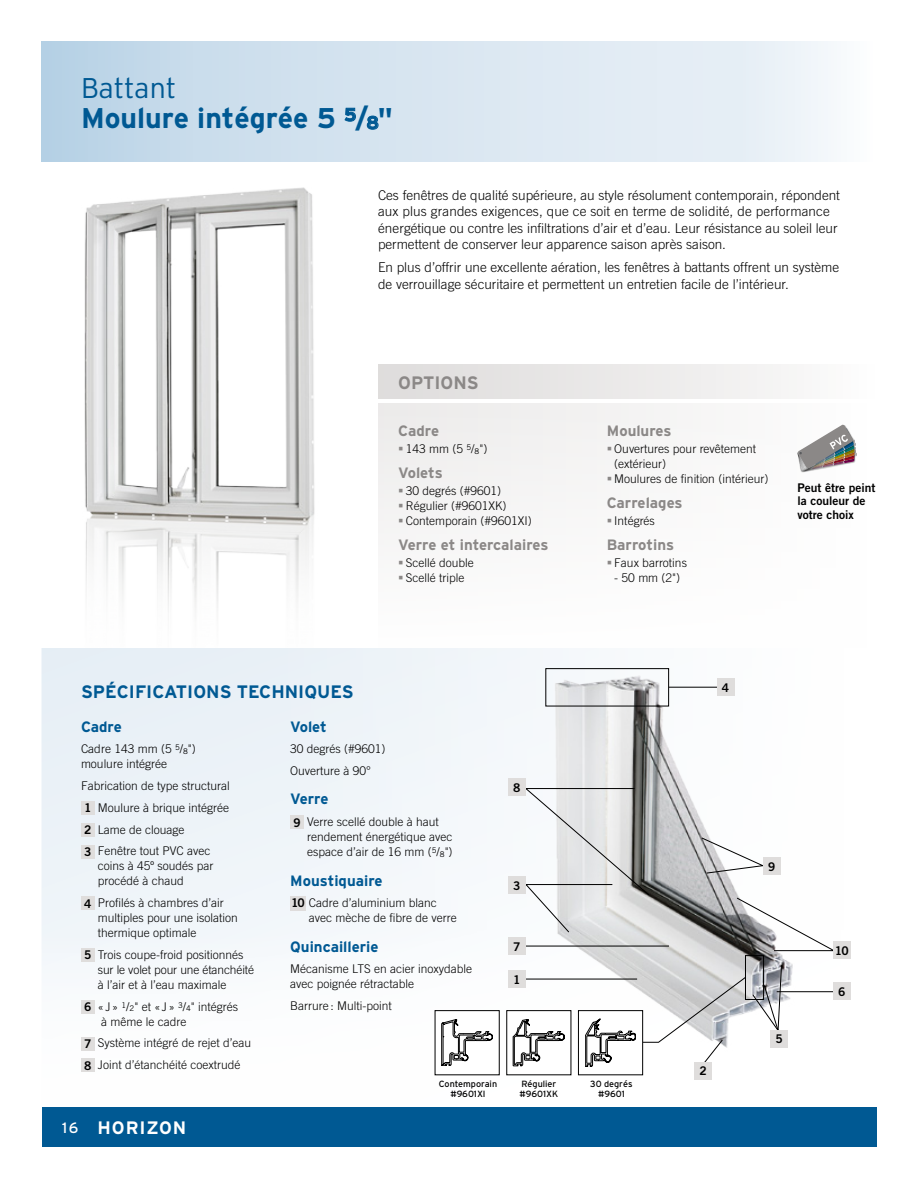
<style>
.page{position:relative;width:918px;height:1188px;background:#fff}
.page>*{position:absolute;margin:0;border:0;box-sizing:border-box;transform-origin:0 0}
.Titre_-_Fiche_Produi{font:700 28.5px/30px "Interstate";color:#005993}
.t1{font:700 18px "Interstate";color:#005993}
.t2{font:700 18px "Interstate";letter-spacing:.05em;color:#fff}
.Titre__Options{font:700 18px "Interstate";color:#8b8887}
.Items__Options{font:700 15px "Interstate";color:#8b8887}
.Items__Spéc__tech{font:700 15px "Interstate";color:#005993}
.Texte_Courant{font:300 13.5px/16.5px "Trade Gothic";color:#000}
.Texte__Spéc__tech{font:300 12px/15px "Trade Gothic";color:#000}
.Texte__Spéc__tech-2{font:12px/13.5px "Trade Gothic Bold Two";color:#000}
.t3{font:9px/10.5px "Interstate";color:#000;text-align:center}
.s1{font-weight:300}
.s2{font-size:18.3px}
.s3{font-weight:400;font-size:7.8px}
.s4{font-weight:400}
.s5{font-weight:400;font-size:15px}
.s6{font-family:"Trade Gothic Bold Two";font-weight:400}
</style>
<div class="page">
<div style="left:42px;top:648px;width:834px;height:500px;background:#f5f8fb"></div>
<div style="left:42px;top:42px;width:834px;height:120px;background:linear-gradient(to right,#bcd4e7,#f5f8fb)"></div>
<div style="left:42px;top:1107px;width:834px;height:39px;background:#005993"></div>
<div style="left:378px;top:403px;width:498px;height:245px;background:#fafaf9"></div>
<div style="left:378px;top:365px;width:498px;height:34px;background:linear-gradient(to right,#dddbda,#fbfbfb)"></div>
<div style="left:81px;top:801px;width:13px;height:14px;background:#dfdddc"></div>
<div style="left:81px;top:823px;width:13px;height:14px;background:#dfdddc"></div>
<div style="left:81px;top:845px;width:13px;height:13px;background:#dfdddc"></div>
<div style="left:81px;top:897px;width:13px;height:13px;background:#dfdddc"></div>
<div style="left:81px;top:948px;width:13px;height:14px;background:#dfdddc"></div>
<div style="left:81px;top:1000px;width:13px;height:14px;background:#dfdddc"></div>
<div style="left:81px;top:1037px;width:13px;height:13px;background:#dfdddc"></div>
<div style="left:81px;top:1059px;width:13px;height:13px;background:#dfdddc"></div>
<div style="left:290px;top:816px;width:14px;height:13px;background:#dfdddc"></div>
<div style="left:290px;top:896px;width:16px;height:14px;background:#dfdddc"></div>
<svg style="left:345px;top:108px;width:11px;height:14px"></svg>
<svg style="left:367px;top:116px;width:11px;height:14px"></svg>
<img style="left:84px;top:187px;width:231px;height:423px">
<img style="left:536px;top:668px;width:266px;height:398px">
<svg style="left:736px;top:897px;width:101px;height:54px"></svg>
<hr style="left:669px;top:687px;width:49px;height:1px;background:#000">
<svg style="left:701px;top:837px;width:65px;height:37px"></svg>
<svg style="left:526px;top:788px;width:124px;height:145px"></svg>
<hr style="left:523px;top:946px;width:146px;height:1px;background:#000">
<div style="left:508px;top:876px;width:18px;height:18px;background:#dfdddc"></div>
<div style="left:717px;top:679px;width:17px;height:17px;background:#dfdddc"></div>
<div style="left:508px;top:938px;width:18px;height:17px;background:#dfdddc"></div>
<div style="left:763px;top:857px;width:18px;height:17px;background:#dfdddc"></div>
<div style="left:545px;top:668px;width:124px;height:38px;border:1px solid #000"></div>
<hr style="left:524px;top:979px;width:113px;height:1px;background:#000">
<div style="left:508px;top:971px;width:18px;height:17px;background:#dfdddc"></div>
<div style="left:833px;top:942px;width:17px;height:17px;background:#dfdddc"></div>
<div style="left:508px;top:779px;width:18px;height:17px;background:#dfdddc"></div>
<hr style="left:777px;top:991px;width:58px;height:1px;background:#000">
<div style="left:833px;top:982px;width:17px;height:18px;background:#dfdddc"></div>
<svg style="left:752px;top:965px;width:30px;height:68px"></svg>
<div style="left:771px;top:1030px;width:17px;height:17px;background:#dfdddc"></div>
<div style="left:745px;top:955px;width:19px;height:45px;border:1px solid #000"></div>
<div style="left:694px;top:1062px;width:18px;height:17px;background:#dfdddc"></div>
<div style="left:578px;top:1011px;width:65px;height:64px;background:#fff"></div>
<svg style="left:585px;top:976px;width:161px;height:91px"></svg>
<div style="left:578px;top:1010px;width:65px;height:65px;border:1px solid #000"></div>
<div style="left:507px;top:1011px;width:64px;height:64px;background:#fff"></div>
<svg style="left:513px;top:1019px;width:52px;height:47px"></svg>
<div style="left:435px;top:1011px;width:64px;height:64px;background:#fff"></div>
<svg style="left:441px;top:1020px;width:52px;height:46px"></svg>
<svg style="left:798px;top:424px;width:57px;height:47px"></svg>
<svg style="left:399px;top:447px;width:4px;height:4px"></svg>
<p class="Titre_-_Fiche_Produi" style="left:81px;top:73px;width:313px"><span class="s1">Battant<br></span>Moulure intégrée 5 <sup>5</sup>/<span class="s2">8</span>"</p>
<p class="Texte_Courant" style="left:378px;top:186px;width:464px">Ces fenêtres de qualité supérieure, au style résolument contemporain, répondent aux plus grandes exigences, que ce soit en terme de solidité, de performance énergétique ou contre les infiltrations d’air et d’eau. Leur résistance au soleil leur permettent de conserver leur apparence saison après saison.</p>
<p class="Texte_Courant" style="left:378px;top:259px;width:463px">En plus d’offrir une excellente aération, les fenêtres à battants offrent un système de verrouillage sécuritaire et permettent un entretien facile de l’intérieur.</p>
<p class="Titre__Options" style="left:398px;top:373px;width:82px">OPTIONS</p>
<p class="Items__Options" style="left:398px;top:422px;width:42px">Cadre</p>
<p class="Texte__Spéc__tech" style="left:406px;top:441px;width:83px">143 mm (5 <sup>5</sup>/<span class="s3">8</span>")</p>
<p class="Items__Options" style="left:398px;top:464px;width:46px">Volets</p>
<p class="Texte__Spéc__tech" style="left:406px;top:483px;width:97px">30 degrés (#9601)</p>
<p class="Texte__Spéc__tech" style="left:406px;top:498px;width:102px">Régulier (#9601XK)</p>
<p class="Texte__Spéc__tech" style="left:406px;top:513px;width:128px">Contemporain (#9601XI)</p>
<p class="Items__Options" style="left:398px;top:536px;width:152px">Verre et intercalaires</p>
<p class="Texte__Spéc__tech" style="left:406px;top:556px;width:70px">Scellé double</p>
<p class="Texte__Spéc__tech" style="left:406px;top:571px;width:60px">Scellé triple</p>
<p class="Items__Options" style="left:607px;top:422px;width:66px">Moulures</p>
<p class="Texte__Spéc__tech" style="left:614px;top:441px;width:144px">Ouvertures pour revêtement (extérieur)</p>
<p class="Texte__Spéc__tech" style="left:614px;top:471px;width:156px">Moulures de finition (intérieur)</p>
<p class="Items__Options" style="left:607px;top:494px;width:77px">Carrelages</p>
<p class="Texte__Spéc__tech" style="left:614px;top:513px;width:42px">Intégrés</p>
<p class="Items__Options" style="left:607px;top:536px;width:69px">Barrotins</p>
<p class="Texte__Spéc__tech" style="left:614px;top:556px;width:74px">Faux barrotins</p>
<p class="Texte__Spéc__tech" style="left:614px;top:571px;width:67px">- 50 mm (2")</p>
<p class="Texte__Spéc__tech-2" style="left:797px;top:481px;width:79px">Peut être peint la couleur de votre choix</p>
<h2 class="t1" style="left:81px;top:681px;width:274px">SPÉCIFICATIONS TECHNIQUES</h2>
<p class="Items__Spéc__tech" style="left:81px;top:718px;width:42px">Cadre</p>
<p class="Texte__Spéc__tech" style="left:81px;top:741px;width:116px">Cadre 143 mm (5 <sup>5</sup><span class="s4">/</span><span class="s3">8</span>") moulure intégrée</p>
<p class="Texte__Spéc__tech" style="left:81px;top:778px;width:150px">Fabrication de type structural</p>
<p class="Texte__Spéc__tech-2" style="left:84px;top:801px;width:9px">1</p>
<p class="Texte__Spéc__tech" style="left:98px;top:800px;width:133px">Moulure à brique intégrée</p>
<p class="Texte__Spéc__tech-2" style="left:84px;top:823px;width:9px">2</p>
<p class="Texte__Spéc__tech" style="left:98px;top:822px;width:88px">Lame de clouage</p>
<p class="Texte__Spéc__tech-2" style="left:84px;top:845px;width:9px">3</p>
<p class="Texte__Spéc__tech" style="left:98px;top:843px;width:117px">Fenêtre tout PVC avec coins à 45º soudés par procédé à chaud</p>
<p class="Texte__Spéc__tech-2" style="left:84px;top:896px;width:9px">4</p>
<p class="Texte__Spéc__tech" style="left:98px;top:895px;width:142px">Profilés à chambres d’air multiples pour une isolation thermique optimale</p>
<p class="Texte__Spéc__tech-2" style="left:84px;top:948px;width:9px">5</p>
<p class="Texte__Spéc__tech" style="left:98px;top:947px;width:158px">Trois coupe-froid positionnés sur le volet pour une étanchéité à l’air et à l’eau maximale</p>
<p class="Texte__Spéc__tech-2" style="left:84px;top:1000px;width:9px">6</p>
<p class="Texte__Spéc__tech" style="left:98px;top:999px;width:142px">«J » <sup>1</sup><span class="s4">/</span><span class="s3">2</span>" et «J » <sup>3</sup><span class="s4">/</span><span class="s3">4</span>" intégrés à même le cadre</p>
<p class="Texte__Spéc__tech-2" style="left:84px;top:1037px;width:9px">7</p>
<p class="Texte__Spéc__tech" style="left:98px;top:1035px;width:155px">Système intégré de rejet d’eau</p>
<p class="Texte__Spéc__tech-2" style="left:84px;top:1058px;width:9px">8</p>
<p class="Texte__Spéc__tech" style="left:98px;top:1057px;width:144px">Joint d’étanchéité coextrudé</p>
<h2 class="t2" style="left:62px;top:1117px;width:126px"><span class="s5">16</span> HORIZON</h2>
<p class="Items__Spéc__tech" style="left:290px;top:718px;width:38px">Volet</p>
<p class="Texte__Spéc__tech" style="left:290px;top:741px;width:97px">30 degrés (#9601)</p>
<p class="Texte__Spéc__tech" style="left:290px;top:763px;width:82px">Ouverture à 90°</p>
<p class="Items__Spéc__tech" style="left:290px;top:791px;width:40px">Verre</p>
<p class="Texte__Spéc__tech-2" style="left:293px;top:816px;width:9px">9</p>
<p class="Texte__Spéc__tech" style="left:307px;top:814px;width:147px">Verre scellé double à haut rendement énergétique avec espace d’air de 16 mm (<sup>5</sup><span class="s4">/</span><span class="s3">8</span>")</p>
<p class="Items__Spéc__tech" style="left:290px;top:872px;width:94px">Moustiquaire</p>
<p class="Texte__Spéc__tech" style="left:291px;top:895px;width:147px"><span class="s6">10</span> Cadre d’aluminium blanc</p>
<p class="Texte__Spéc__tech" style="left:309px;top:910px;width:150px">avec mèche de fibre de verre</p>
<p class="Items__Spéc__tech" style="left:290px;top:938px;width:90px">Quincaillerie</p>
<p class="Texte__Spéc__tech" style="left:290px;top:962px;width:183px">Mécanisme LTS en acier inoxydable avec poignée rétractable</p>
<p class="Texte__Spéc__tech" style="left:290px;top:998px;width:103px">Barrure : Multi-point</p>
<p class="t3" style="left:439px;top:1078px;width:60px">Contemporain #9601XI</p>
<p class="Texte__Spéc__tech-2" style="left:513px;top:781px;width:9px">8</p>
<p class="Texte__Spéc__tech-2" style="left:513px;top:879px;width:9px">3</p>
<p class="Texte__Spéc__tech-2" style="left:513px;top:940px;width:9px">7</p>
<p class="Texte__Spéc__tech-2" style="left:513px;top:973px;width:9px">1</p>
<p class="t3" style="left:519px;top:1078px;width:40px;text-align:left">Régulier #9601XK</p>
<p class="t3" style="left:590px;top:1078px;width:44px">30 degrés #9601</p>
<p class="Texte__Spéc__tech-2" style="left:722px;top:681px;width:9px">4</p>
<p class="Texte__Spéc__tech-2" style="left:699px;top:1064px;width:9px">2</p>
<p class="Texte__Spéc__tech-2" style="left:768px;top:859px;width:9px">9</p>
<p class="Texte__Spéc__tech-2" style="left:776px;top:1032px;width:9px">5</p>
<p class="Texte__Spéc__tech-2" style="left:835px;top:944px;width:16px">10</p>
<p class="Texte__Spéc__tech-2" style="left:838px;top:985px;width:9px">6</p>
</div>
